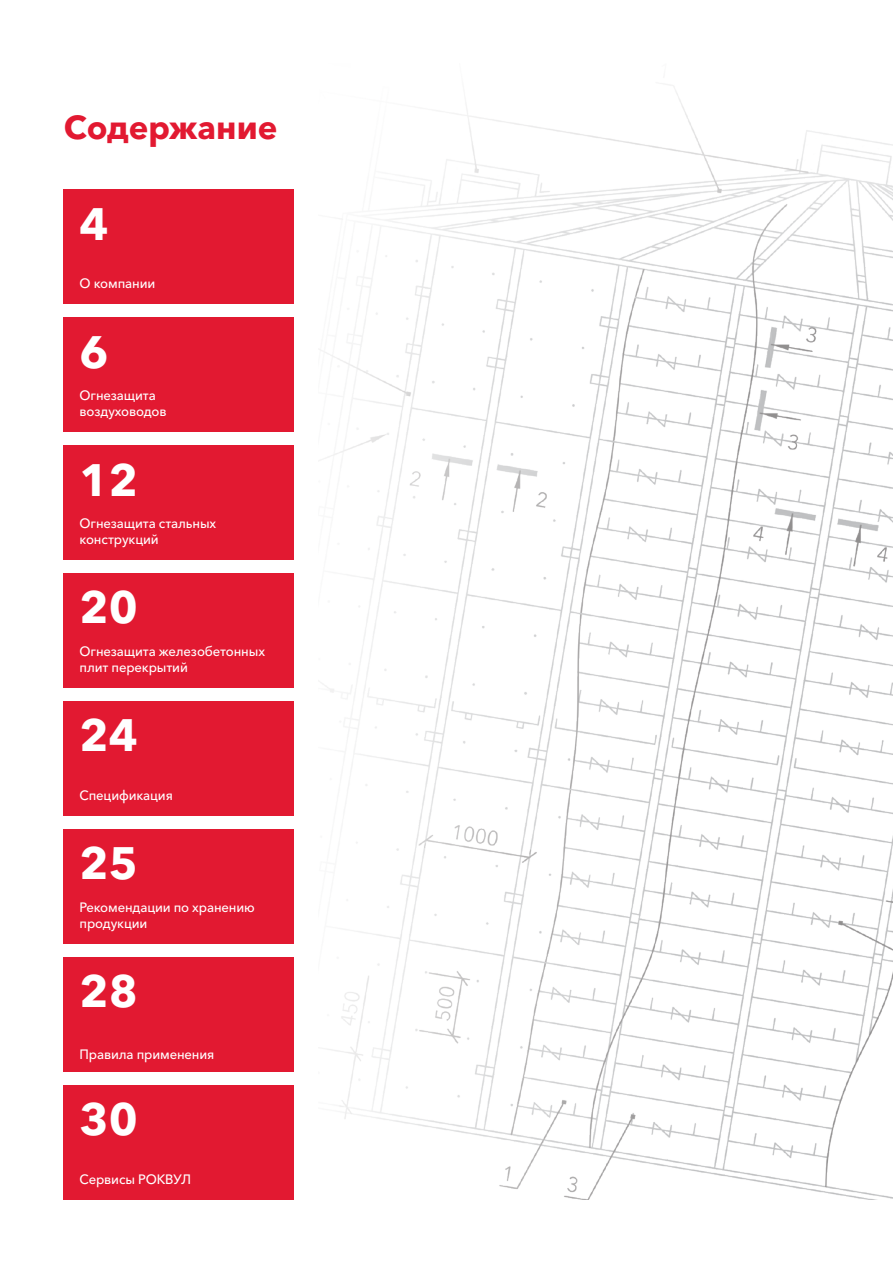
<style>
.page{position:relative;width:893px;height:1263px;background:#fff}
.page>*{position:absolute;margin:0;border:0;box-sizing:border-box;transform-origin:0 0}
.t1{font:700 45px "Avenir Next Cyr";color:#fff}
.t2{font:700 33px "Avenir Next Cyr";color:#e21931}
.t3{font:500 13.5px/16.2px "Avenir Next Cyr";letter-spacing:-.01em;color:#fff}
</style>
<div class="page">
<img style="left:319px;top:84px;width:574px;height:1116px">
<div style="left:64px;top:189px;width:230px;height:115px;background:#e21931"></div>
<div style="left:64px;top:317px;width:230px;height:115px;background:#e21931"></div>
<div style="left:64px;top:445px;width:230px;height:115px;background:#e21931"></div>
<div style="left:64px;top:573px;width:230px;height:115px;background:#e21931"></div>
<div style="left:64px;top:957px;width:230px;height:115px;background:#e21931"></div>
<div style="left:64px;top:701px;width:230px;height:115px;background:#e21931"></div>
<div style="left:64px;top:829px;width:230px;height:115px;background:#e21931"></div>
<div style="left:64px;top:1085px;width:230px;height:115px;background:#e21931"></div>
<h2 class="t2" style="left:64px;top:107px;width:215px">Содержание</h2>
<h1 class="t1" style="left:80px;top:196px;width:31px">4</h1>
<p class="t3" style="left:80px;top:275px;width:77px">О компании</p>
<h1 class="t1" style="left:80px;top:324px;width:31px">6</h1>
<p class="t3" style="left:80px;top:387px;width:89px">Огнезащита воздуховодов</p>
<h1 class="t1" style="left:80px;top:452px;width:60px">12</h1>
<p class="t3" style="left:80px;top:515px;width:138px">Огнезащита стальных конструкций</p>
<h1 class="t1" style="left:80px;top:580px;width:60px">20</h1>
<p class="t3" style="left:80px;top:643px;width:187px">Огнезащита железобетонных плит перекрытий</p>
<h1 class="t1" style="left:80px;top:708px;width:60px">24</h1>
<p class="t3" style="left:80px;top:787px;width:95px">Спецификация</p>
<h1 class="t1" style="left:80px;top:836px;width:60px">25</h1>
<p class="t3" style="left:80px;top:899px;width:177px">Рекомендации по хранению продукции</p>
<h1 class="t1" style="left:80px;top:964px;width:60px">28</h1>
<p class="t3" style="left:80px;top:1046px;width:136px">Правила применения</p>
<h1 class="t1" style="left:80px;top:1092px;width:60px">30</h1>
<p class="t3" style="left:80px;top:1171px;width:113px">Сервисы РОКВУЛ</p>
</div>
